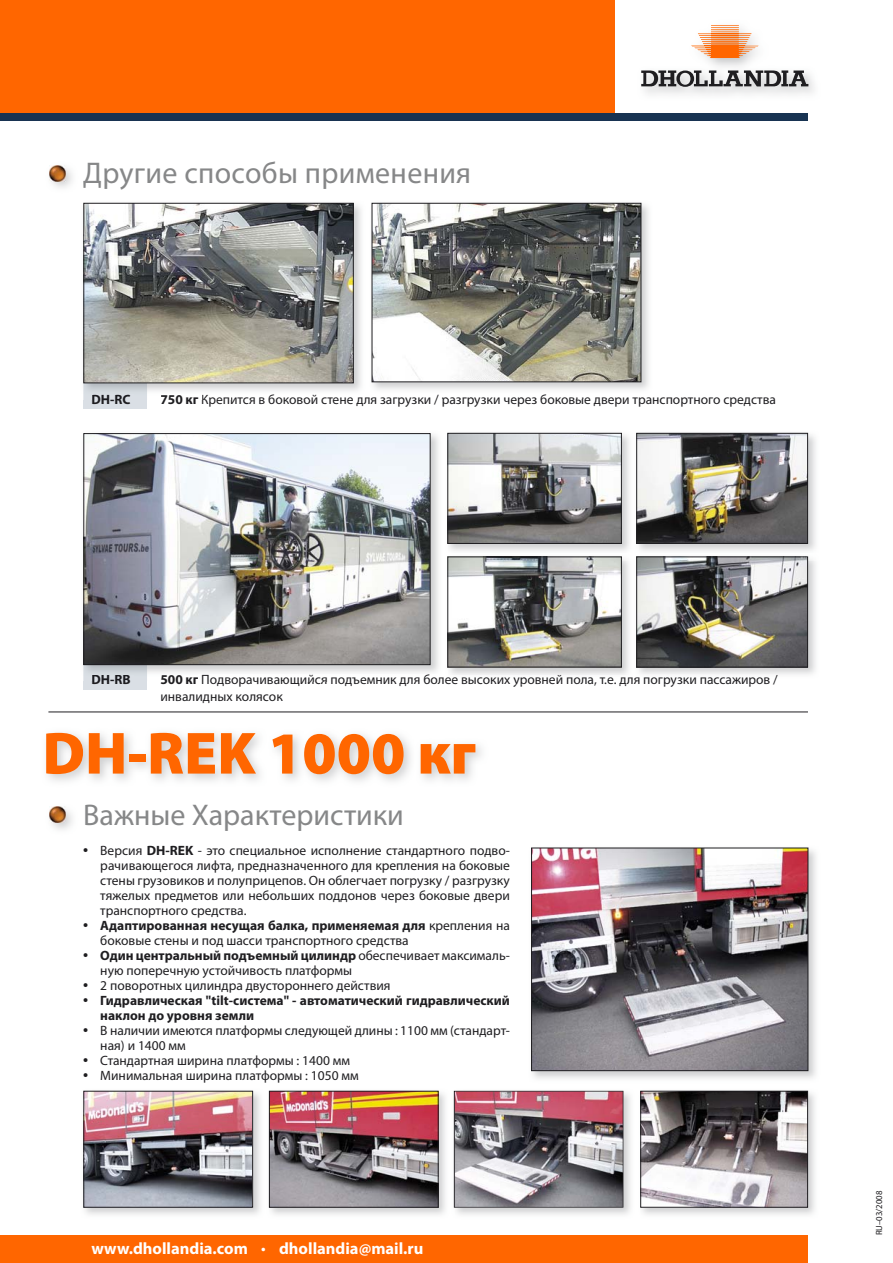
<style>
.page{position:relative;width:893px;height:1263px;background:#fff}
.page>*{position:absolute;margin:0;border:0;box-sizing:border-box;transform-origin:0 0}
.t1{font:900 60px "Myriad Pro";color:#f60}
.t2{font:30px "Myriad Pro";letter-spacing:.005em;color:#868788}
.t3{font:700 16.5px "Myriad Pro";color:#fff}
.t4{font:13.5px/15px "Myriad Pro";color:#1f1e21}
.t5{font:700 13.5px/15px "Myriad Pro";color:#1f1e21}
.t6{font:700 13.5px "Myriad Pro";color:#1a1a1f}
.t7{font:9px "Myriad Pro";color:#1f1e21}
.s1{font-weight:700}
.s2{font-weight:700;font-size:15px}
.s3{font-size:15px}
.s4{font-size:13.5px}
</style>
<div class="page">
<svg style="left:641px;top:70px;width:167px;height:17px;background:#8a898b"></svg>
<svg style="left:691px;top:25px;width:67px;height:33px"></svg>
<div style="left:0;top:0;width:614px;height:115px;background:#f60"></div>
<div style="left:0;top:113px;width:808px;height:8px;background:#183352"></div>
<hr style="left:48px;top:712px;width:760px;height:1px;background:#1f1e21">
<div style="left:0;top:1236px;width:808px;height:27px;background:#f60"></div>
<img style="left:49px;top:165px;width:23px;height:23px">
<img style="left:50px;top:166px;width:15px;height:15px">
<div style="left:84px;top:376px;width:63px;height:33px;background:#dadfe5"></div>
<div style="left:84px;top:656px;width:63px;height:33px;background:#dadfe5"></div>
<img style="left:85px;top:205px;width:267px;height:176px">
<div style="left:83px;top:203px;width:271px;height:180px;border:1px solid #1f1e21"></div>
<img style="left:83px;top:433px;width:356px;height:248px">
<img style="left:84px;top:665px;width:63px;height:16px">
<img style="left:92px;top:675px;width:41px;height:6px">
<img style="left:161px;top:675px;width:278px;height:6px">
<img style="left:85px;top:435px;width:343px;height:228px">
<div style="left:83px;top:433px;width:347px;height:232px;border:1px solid #1f1e21"></div>
<img style="left:447px;top:432px;width:369px;height:119px">
<img style="left:449px;top:435px;width:171px;height:107px">
<div style="left:447px;top:433px;width:175px;height:111px;border:1px solid #1f1e21"></div>
<img style="left:447px;top:561px;width:192px;height:114px">
<img style="left:447px;top:556px;width:179px;height:5px">
<img style="left:449px;top:559px;width:171px;height:106px">
<div style="left:447px;top:557px;width:175px;height:110px;border:1px solid #1f1e21"></div>
<img style="left:633px;top:432px;width:6px;height:119px">
<img style="left:638px;top:435px;width:168px;height:107px">
<div style="left:636px;top:433px;width:172px;height:111px;border:1px solid #1f1e21"></div>
<img style="left:639px;top:561px;width:177px;height:114px">
<img style="left:639px;top:556px;width:174px;height:5px">
<img style="left:638px;top:559px;width:168px;height:106px">
<div style="left:636px;top:557px;width:172px;height:110px;border:1px solid #1f1e21"></div>
<img style="left:83px;top:1090px;width:177px;height:125px">
<img style="left:85px;top:1093px;width:166px;height:113px">
<div style="left:83px;top:1091px;width:170px;height:117px;border:1px solid #1f1e21"></div>
<img style="left:454px;top:1090px;width:361px;height:125px">
<img style="left:454px;top:1091px;width:169px;height:117px">
<img style="left:268px;top:1090px;width:1px;height:118px">
<img style="left:453px;top:1090px;width:1px;height:118px">
<img style="left:271px;top:1093px;width:166px;height:113px">
<div style="left:269px;top:1091px;width:170px;height:117px;border:1px solid #1f1e21"></div>
<img style="left:637px;top:1090px;width:2px;height:125px">
<img style="left:642px;top:1093px;width:164px;height:113px">
<div style="left:640px;top:1091px;width:168px;height:117px;border:1px solid #1f1e21"></div>
<img style="left:371px;top:202px;width:278px;height:188px">
<img style="left:374px;top:205px;width:265px;height:175px">
<div style="left:372px;top:203px;width:269px;height:179px;border:1px solid #1f1e21"></div>
<img style="left:46px;top:733px;width:436px;height:97px">
<img style="left:50px;top:807px;width:15px;height:16px">
<img style="left:531px;top:847px;width:285px;height:232px">
<img style="left:533px;top:850px;width:273px;height:219px">
<div style="left:531px;top:848px;width:277px;height:223px;border:1px solid #1f1e21"></div>
<h2 class="t2" style="left:83px;top:162px;width:389px">Другие способы применения</h2>
<p class="t6" style="left:91px;top:394px;width:41px">DH-RC</p>
<p class="t4" style="left:160px;top:393px;width:617px"><span class="s1">750 кг</span> Крепится в боковой стене для загрузки / разгрузки через боковые двери транспортного средства</p>
<p class="t6" style="left:91px;top:675px;width:41px">DH-RB</p>
<p class="t4" style="left:160px;top:673px;width:619px"><span class="s1">500 кг</span> Подворачивающийся подъемник для бол е высоких уровней пола, т.е. для погрузки пассажиров /</p>
<p class="t4" style="left:445px;top:673px;width:8px">е</p>
<p class="t4" style="left:160px;top:690px;width:124px">инвалидных колясок</p>
<h1 class="t1" style="left:42px;top:731px;width:435px">DH-REK 1000 кг</h1>
<h2 class="t2" style="left:83px;top:803px;width:322px">Важные Характеристики</h2>
<p class="t4" style="left:100px;top:843px;width:411px;text-align:justify;text-indent:-17px"><span class="s2">•</span> Версия <span class="s1">DH-REK</span> - это специальное исполнение стандартного подво&shy;рачивающегося лифта, предназначенного для крепления на боковые стены грузовиков и полуприцепов. Он облегчает погрузку / разгрузку тяжелых предметов или небольших поддонов через боковые двери транспортного средства.</p>
<p class="t4" style="left:100px;top:918px;width:411px;text-indent:-17px"><span class="s2">•</span> <span class="s1">Адаптированная несущая балка, применяемая для</span> крепления на боковые стены и под шасси транспортного средства</p>
<p class="t4" style="left:100px;top:948px;width:411px;text-indent:-17px"><span class="s2">•</span> <span class="s1">Один центральный подъемный цилиндр</span> обеспечивает максималь&shy;ную поперечную устойчивость платформы</p>
<p class="t4" style="left:83px;top:978px;width:309px"><span class="s2">•</span> 2 поворотных цилиндра двустороннего действия</p>
<p class="t5" style="left:100px;top:993px;width:411px;text-indent:-17px"><span class="s3">•</span> Гидравлическая "tilt-система" - автоматический гидравлический наклон до уровня земли</p>
<p class="t4" style="left:100px;top:1023px;width:411px;text-indent:-17px"><span class="s2">•</span> В наличии имеются платформы следующей длины : 1100 мм (стандарт&shy;ная) и 1400 мм</p>
<p class="t4" style="left:83px;top:1053px;width:268px"><span class="s2">•</span> Стандартная ширина платформы : 1400 мм</p>
<p class="t4" style="left:83px;top:1068px;width:277px"><span class="s2">•</span> Минимальная ширина платформы : 1050 мм</p>
<p class="t3" style="left:91px;top:1242px;width:333px">www.dhollandia.com <span class="s4">•</span> dhollandia@mail.ru</p>
<p class="t7" style="left:876px;top:1235px;width:46px;rotate:-90deg">RU–03/2008</p>
</div>
